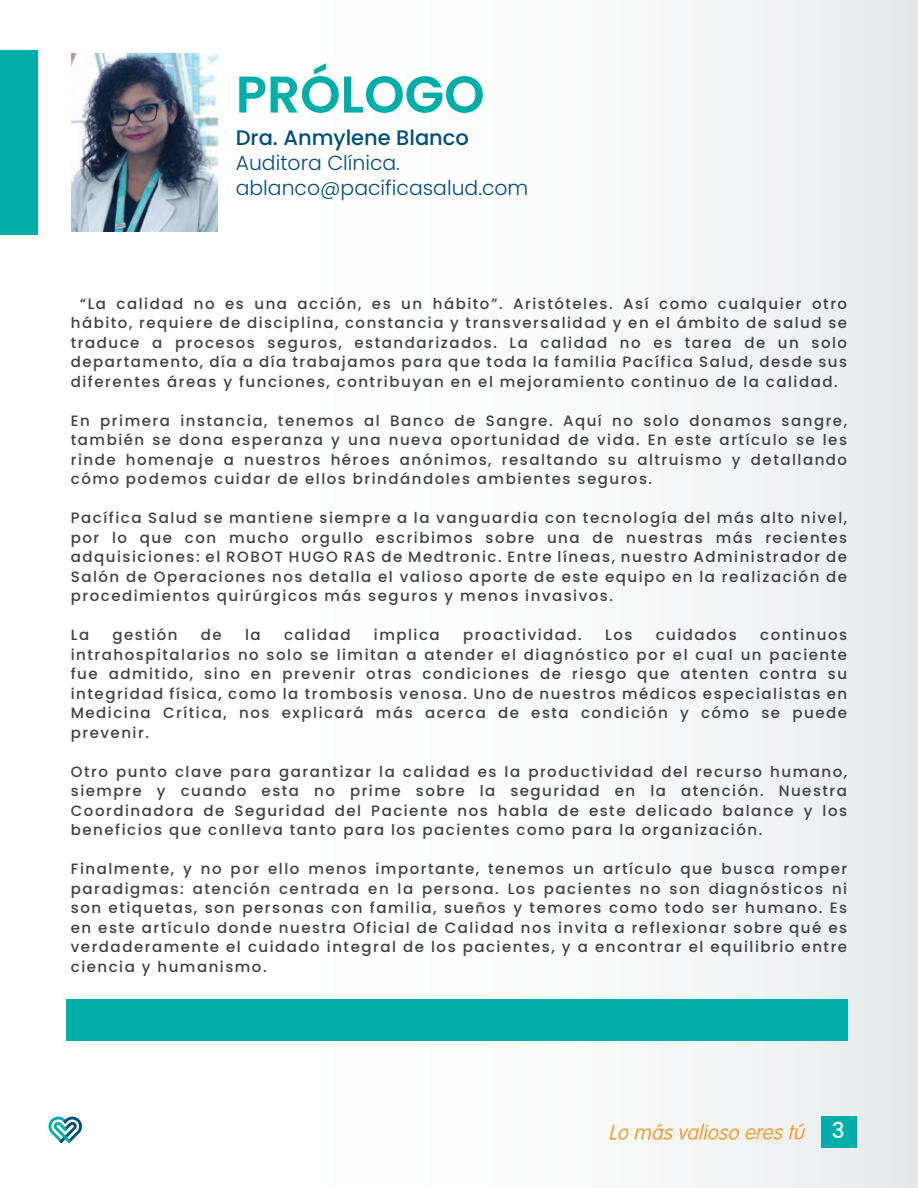
<style>
.page{position:relative;width:918px;height:1188px;background:#fff}
.page>*{position:absolute;margin:0;border:0;box-sizing:border-box;transform-origin:0 0}
.t1{font:600 51.45px "Poppins";color:#00aea9}
.t2{font:500 21.75px "Poppins";color:#fff}
.t3{font:500 21px "Poppins";color:#004e7d}
.t4{font:300 20.4px/25.2px "Poppins";color:#004e7d}
.t5{font:500 15px/19.5px "Poppins";letter-spacing:.1em;color:#414042;text-align:justify}
</style>
<div class="page">
<div style="left:0;top:0;width:918px;height:1188px;background:linear-gradient(to right,#fff,#eeeff1)"></div>
<div style="left:66px;top:999px;width:781px;height:42px;background:#00aea9"></div>
<div style="left:0;top:50px;width:37px;height:185px;background:#00aea9"></div>
<img style="left:51px;top:50px;width:167px;height:185px">
<div style="left:821px;top:1116px;width:35px;height:32px;background:#00aea9"></div>
<svg style="left:610px;top:1124px;width:63px;height:16px"></svg>
<svg style="left:680px;top:1123px;width:103px;height:17px"></svg>
<svg style="left:789px;top:1124px;width:16px;height:16px"></svg>
<img style="left:71px;top:53px;width:147px;height:179px">
<svg style="left:48px;top:1117px;width:35px;height:26px"></svg>
<h1 class="t1" style="left:236px;top:65px;width:250px">PRÓLOGO</h1>
<h3 class="t3" style="left:236px;top:126px;width:235px">Dra. Anmylene Blanco</h3>
<h3 class="t4" style="left:236px;top:150px;width:294px">Auditora Clínica. ablanco@pacificasalud.com</h3>
<p class="t5" style="left:71px;top:294px;width:778px;text-indent:9px">“La calidad no es una acción, es un hábito”. Aristóteles. Así como cualquier otro hábito, requiere de disciplina, constancia y transversalidad y en el ámbito de salud se traduce a procesos seguros, estandarizados. La calidad no es tarea de un solo departamento, día a día trabajamos para que toda la familia Pacífica Salud, desde sus diferentes áreas y funciones, contribuyan en el mejoramiento continuo de la calidad.</p>
<p class="t5" style="left:71px;top:411px;width:778px">En primera instancia, tenemos al Banco de Sangre. Aquí no solo donamos sangre, también se dona esperanza y una nueva oportunidad de vida. En este artículo se les rinde homenaje a nuestros héroes anónimos, resaltando su altruismo y detallando cómo podemos cuidar de ellos brindándoles ambientes seguros.</p>
<p class="t5" style="left:71px;top:508px;width:778px">Pacífica Salud se mantiene siempre a la vanguardia con tecnología del más alto nivel, por lo que con mucho orgullo escribimos sobre una de nuestras más recientes adquisiciones: el ROBOT HUGO RAS de Medtronic. Entre líneas, nuestro Administrador de Salón de Operaciones nos detalla el valioso aporte de este equipo en la realización de procedimientos quirúrgicos más seguros y menos invasivos.</p>
<p class="t5" style="left:71px;top:625px;width:20px">La</p>
<p class="t5" style="left:112px;top:625px;width:67px">gestión</p>
<p class="t5" style="left:201px;top:625px;width:22px">de</p>
<p class="t5" style="left:245px;top:625px;width:17px">la</p>
<p class="t5" style="left:284px;top:625px;width:68px">calidad</p>
<p class="t5" style="left:374px;top:625px;width:67px">implica</p>
<p class="t5" style="left:463px;top:625px;width:120px">proactividad.</p>
<p class="t5" style="left:605px;top:625px;width:29px">Los</p>
<p class="t5" style="left:656px;top:625px;width:83px">cuidados</p>
<p class="t5" style="left:71px;top:625px;width:778px;text-indent:689px">continuos intrahospitalarios no solo se limitan a atender el diagnóstico por el cual un paciente fue admitido, sino en prevenir otras condiciones de riesgo que atenten contra su integridad física, como la trombosis venosa. Uno de nuestros médicos especialistas en Medicina Crítica, nos explicará más acerca de esta condición y cómo se puede prevenir.</p>
<p class="t5" style="left:71px;top:762px;width:778px">Otro punto clave para garantizar la calidad es la productividad del recurso humano, siempre y cuando esta no prime sobre la seguridad en la atención. Nuestra Coordinadora de Seguridad del Paciente nos habla de este delicado balance y los beneficios que conlleva tanto para los pacientes como para la organización.</p>
<p class="t5" style="left:71px;top:859px;width:778px">Finalmente, y no por ello menos importante, tenemos un artículo que busca romper paradigmas: atención centrada en la persona. Los pacientes no son diagnósticos ni son etiquetas, son personas con familia, sueños y temores como todo ser humano. Es en este artículo donde nuestra Oficial de Calidad nos invita a reflexionar sobre qué es verdaderamente el cuidado integral de los pacientes, y a encontrar el equilibrio entre ciencia y humanismo.</p>
<h2 class="t2" style="left:832px;top:1118px;width:14px">3</h2>
</div>
